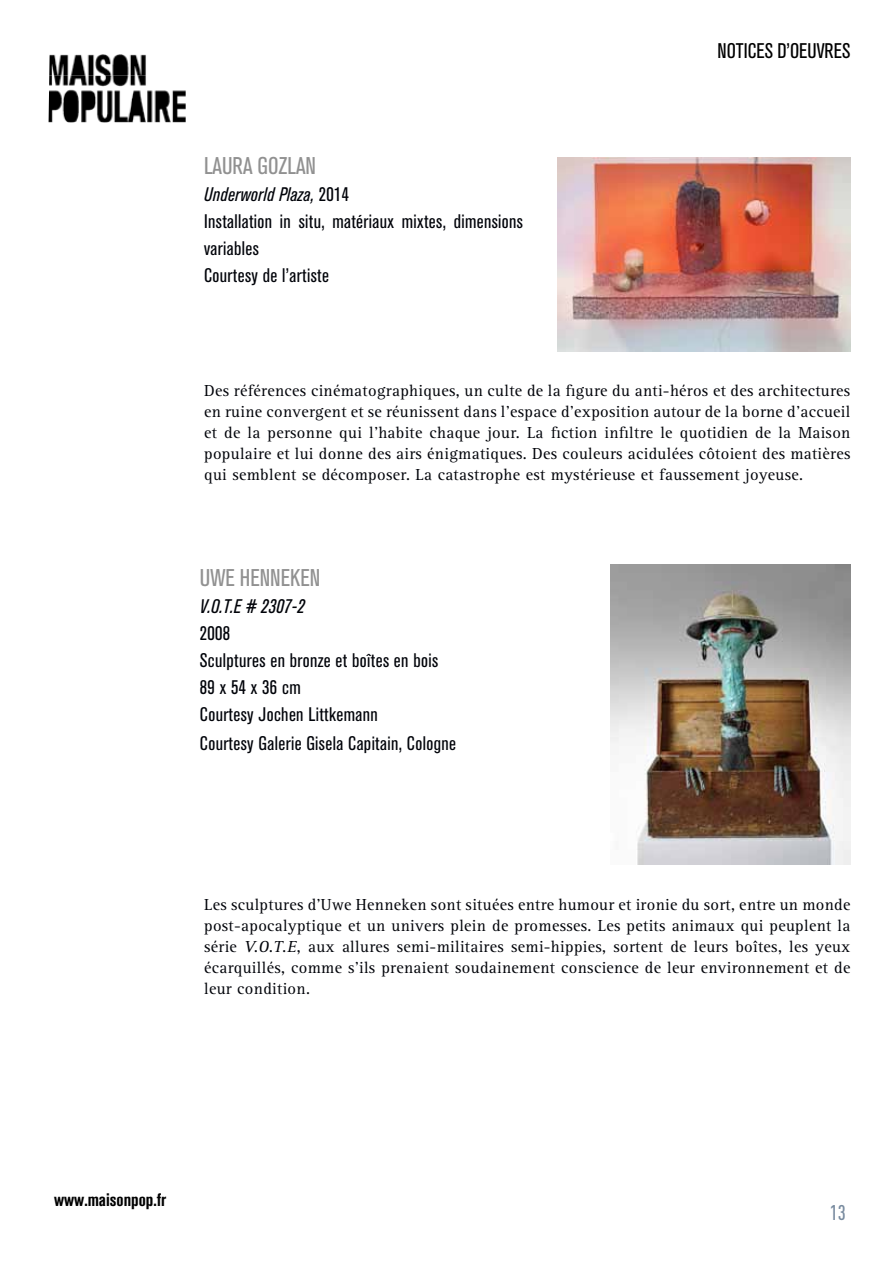
<style>
.page{position:relative;width:893px;height:1263px;background:#fff}
.page>*{position:absolute;margin:0;border:0;box-sizing:border-box;transform-origin:0 0}
.t1{font:condensed 24px "Akzidenz Grotesk BQ";color:#919191}
.t2{font:condensed 21px "Akzidenz Grotesk BQ";color:#000}
.t3{font:500 21px "DIN Cond";color:#788b9f}
.t4{font:condensed 19.5px/27px "Akzidenz Grotesk BQ";letter-spacing:.02em;color:#000309}
.t5{font:italic condensed 19.5px "Akzidenz Grotesk BQ";color:#000309}
.t6{font:700 condensed 18px "Akzidenz Grotesk BQ";color:#000001}
.t7{font:16.5px/21px "Rotis Serif";letter-spacing:.02em;color:#000309;text-align:justify}
.s1{font-style:italic}
</style>
<div class="page">
<img style="left:49px;top:54px;width:137px;height:68px">
<img style="left:557px;top:157px;width:293px;height:195px">
<img style="left:610px;top:565px;width:240px;height:299px">
<h1 class="t1" style="left:204px;top:152px;width:113px">Laura Gozlan</h1>
<p class="t4" style="left:204px;top:181px;width:320px"><span class="s1">Underworld Plaza,</span> 2014<br>Installation in situ, matériaux mixtes, dimensions variables<br>Courtesy de l’artiste</p>
<p class="t2" style="left:717px;top:39px;width:134px">Notices d’oeuvres</p>
<p class="t7" style="left:204px;top:380px;width:648px">Des références cinématographiques, un culte de la figure du anti-héros et des architectures en ruine convergent et se réunissent dans l’espace d’exposition autour de la borne d’accueil et de la personne qui l’habite chaque jour. La fiction infiltre le quotidien de la Maison populaire et lui donne des airs énigmatiques. Des couleurs acidulées côtoient des matières qui semblent se décomposer. La catastrophe est mystérieuse et faussement joyeuse.</p>
<h1 class="t1" style="left:200px;top:564px;width:51px">UWE HENNEKEN</h1>
<p class="t5" style="left:200px;top:595px;width:106px">V.O.T.E # 2307-2</p>
<p class="t4" style="left:200px;top:620px;width:240px">2008<br>Sculptures en bronze et boîtes en bois<br>89 x 54 x 36 cm<br>Courtesy Jochen Littkemann</p>
<p class="t4" style="left:200px;top:730px;width:258px">Courtesy Galerie Gisela Capitain, Cologne</p>
<p class="t7" style="left:204px;top:894px;width:648px">Les sculptures d’Uwe Henneken sont situées entre humour et ironie du sort, entre un monde post-apocalyptique et un univers plein de promesses. Les petits animaux qui peuplent la série <span class="s1">V.O.T.E</span>, aux allures semi-militaires semi-hippies, sortent de leurs boîtes, les yeux écarquillés, comme s’ils prenaient soudainement conscience de leur environnement et de leur condition.</p>
<p class="t6" style="left:54px;top:1189px;width:114px">www.maisonpop.fr</p>
<p class="t3" style="left:830px;top:1199px;width:18px">13</p>
</div>
